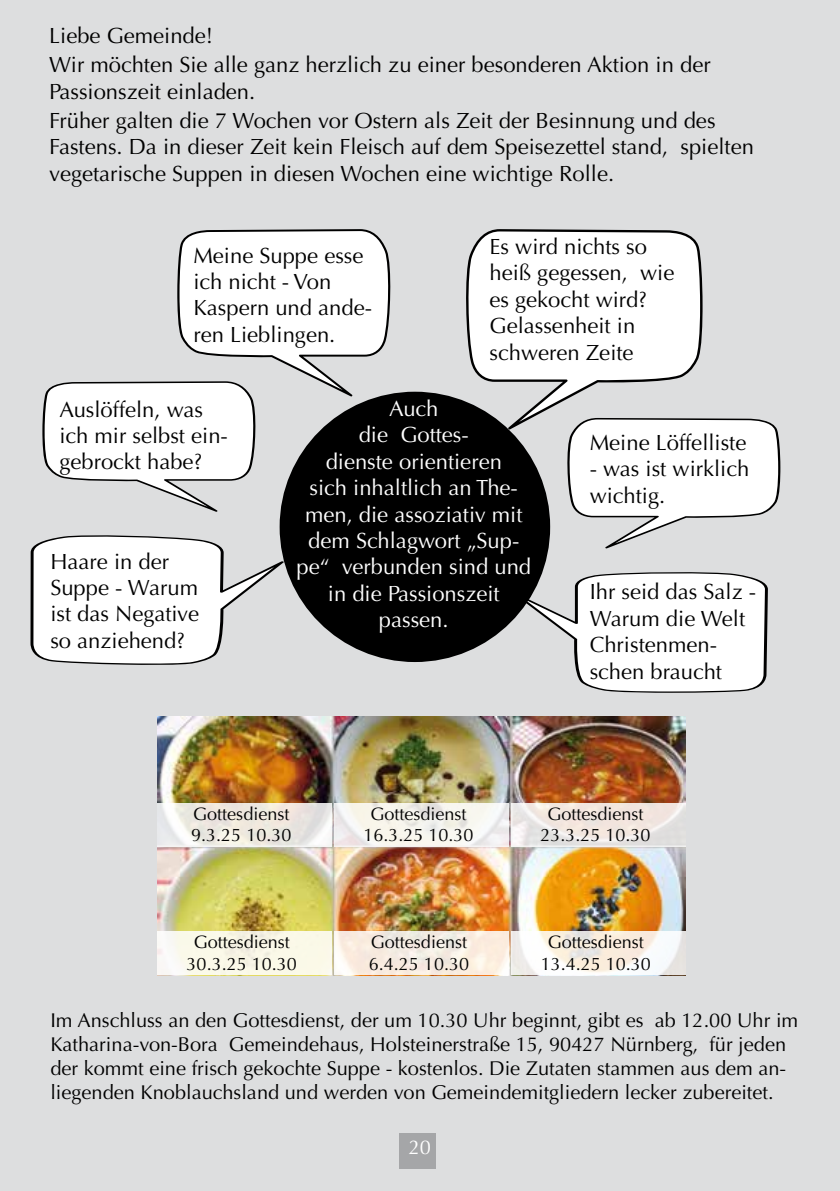
<style>
.page{position:relative;width:840px;height:1191px;background:#fff}
.page>*{position:absolute;margin:0;border:0;box-sizing:border-box;transform-origin:0 0}
.t1{font:22px/26.4px "Optima";color:#000}
.t2{font:22px/26.4px "Optima";color:#fff;text-align:center}
.t3{font:20px/24px "Optima";color:#000}
.t4{font:20px "Optima";color:#fff}
.t5{font:18px/21.6px "Optima";color:#000;text-align:center}
</style>
<div class="page">
<div style="left:0;top:0;width:839px;height:1191px;background:#dddedf"></div>
<div style="left:399px;top:1133px;width:36px;height:35px;background:#a5a6a8"></div>
<svg style="left:463px;top:229px;width:239px;height:200px;fill:#fff"></svg>
<svg style="left:565px;top:418px;width:215px;height:130px"></svg>
<svg style="left:42px;top:229px;width:350px;height:283px"></svg>
<svg style="left:514px;top:571px;width:253px;height:122px"></svg>
<svg style="left:30px;top:535px;width:253px;height:130px"></svg>
<div style="left:279px;top:392px;width:271px;height:270px;background:#000;border-radius:50%"></div>
<img style="left:157px;top:716px;width:527px;height:260px">
<svg style="left:157px;top:803px;width:174px;height:43px;fill:#ede8df"></svg>
<div style="left:157px;top:931px;width:174px;height:44px;background:linear-gradient(to right,#f9f8ee,#f9f7e4)"></div>
<svg style="left:334px;top:803px;width:174px;height:43px;fill:#f7f5ed"></svg>
<svg style="left:334px;top:931px;width:174px;height:44px;background:#f7ece2"></svg>
<svg style="left:511px;top:803px;width:174px;height:43px;fill:#f1e5df"></svg>
<svg style="left:511px;top:931px;width:173px;height:44px"></svg>
<p class="t1" style="left:49px;top:21px;width:662px;line-height:29.2px">Liebe Gemeinde!<br>Wir möchten Sie alle ganz herzlich zu einer besonderen Aktion in der</p>
<p class="t1" style="left:49px;top:77px;width:667px;line-height:29.2px">Passionszeit einladen.<br>Früher galten die 7 Wochen vor Ostern als Zeit der Besinnung und des</p>
<p class="t1" style="left:49px;top:134px;width:705px">Fastens. Da in dieser Zeit kein Fleisch auf dem Speisezettel stand, spielten vegetarische Suppen in diesen Wochen eine wichtige Rolle.</p>
<p class="t1" style="left:193px;top:242px;width:180px">Meine Suppe esse ich nicht - Von<br>Kaspern und ande&shy;ren Lieblingen.</p>
<p class="t1" style="left:489px;top:234px;width:186px">Es wird nichts so heiß gegessen, wie es gekocht wird?<br>Gelassenheit in schweren Zeite</p>
<p class="t1" style="left:59px;top:396px;width:170px">Auslöffeln, was ich mir selbst ein&shy;gebrockt habe?</p>
<p class="t1" style="left:50px;top:548px;width:150px">Haare in der<br>Suppe - Warum ist das Negative so anziehend?</p>
<p class="t2" style="left:296px;top:395px;width:236px">Auch<br>die Gottes-<br>dienste orientieren<br>sich inhaltlich an The&shy;men, die assoziativ mit dem Schlagwort „Sup&shy;pe“ verbunden sind und in die Passionszeit passen.</p>
<p class="t1" style="left:589px;top:429px;width:158px">Meine Löffelliste</p>
<p class="t1" style="left:589px;top:456px;width:161px">- was ist wirklich wichtig.</p>
<p class="t1" style="left:589px;top:579px;width:168px">Ihr seid das Salz -<br>Warum die Welt<br>Christenmen&shy;schen braucht</p>
<p class="t5" style="left:191px;top:803px;width:102px;text-align:left">Gottesdienst<br>9.3.25 10.30</p>
<p class="t5" style="left:186px;top:931px;width:112px">Gottesdienst<br>30.3.25 10.30</p>
<p class="t5" style="left:363px;top:803px;width:112px">Gottesdienst<br>16.3.25 10.30</p>
<p class="t5" style="left:368px;top:931px;width:102px;text-align:left">Gottesdienst<br>6.4.25 10.30</p>
<p class="t5" style="left:540px;top:803px;width:112px">Gottesdienst<br>23.3.25 10.30</p>
<p class="t5" style="left:540px;top:931px;width:112px">Gottesdienst<br>13.4.25 10.30</p>
<p class="t3" style="left:50px;top:1008px;width:749px">Im Anschluss an den Gottesdienst, der um 10.30 Uhr beginnt, gibt es ab 12.00 Uhr im Katharina-von-Bora Gemeindehaus, Holsteinerstraße 15, 90427 Nürnberg, für jeden der kommt eine frisch gekochte Suppe - kostenlos. Die Zutaten stammen aus dem an&shy;liegenden Knoblauchsland und werden von Gemeindemitgliedern lecker zubereitet.</p>
<p class="t4" style="left:408px;top:1135px;width:24px">20</p>
</div>
